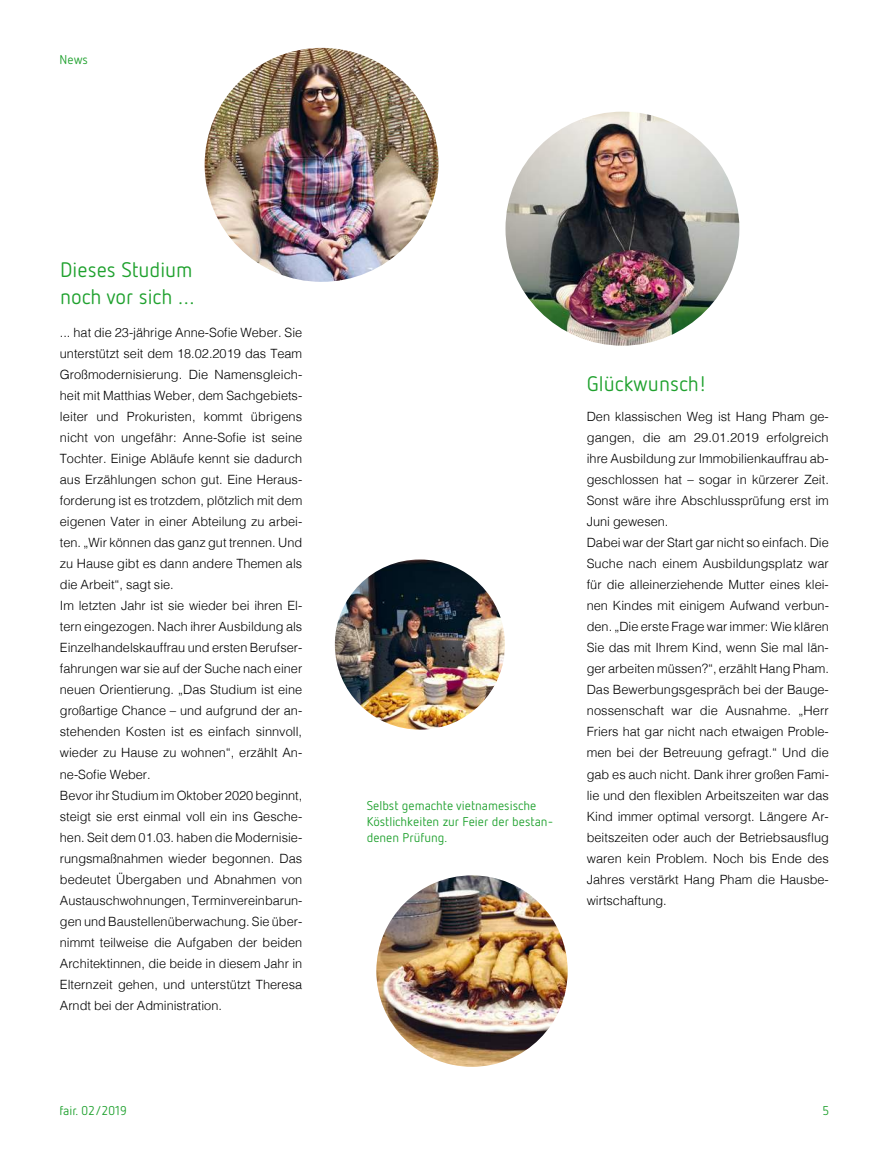
<style>
.page{position:relative;width:893px;height:1170px;background:#fff}
.page>*{position:absolute;margin:0;border:0;box-sizing:border-box;transform-origin:0 0}
.t1{font:21px/27.8px "Netto OT";color:#1fa12e}
.t2{font:300 12.75px/21px "Helvetica";color:#000}
.t3{font:12.75px/15.8px "Netto OT";color:#1fa12e}
</style>
<div class="page">
<img style="left:505px;top:112px;width:234px;height:233px;border-radius:117px">
<img style="left:205px;top:48px;width:233px;height:234px;border-radius:117px">
<img style="left:376px;top:875px;width:192px;height:191px;border-radius:96px">
<img style="left:335px;top:559px;width:170px;height:170px;border-radius:85px">
<p class="t3" style="left:60px;top:51px;width:30px">News</p>
<h1 class="t1" style="left:60px;top:255px;width:136px">Dieses Studium noch vor sich …</h1>
<p class="t2" style="left:60px;top:321px;width:244px">... hat die 23-jährige Anne-Sofie Weber. Sie unterstützt seit dem 18.02.2019 das Team Großmodernisierung. Die Namensgleich&shy;heit mit Matthias Weber, dem Sachgebiets&shy;leiter und Prokuristen, kommt übrigens nicht von ungefähr: Anne-Sofie ist seine Tochter. Einige Abläufe kennt sie dadurch aus Erzählungen schon gut. Eine Heraus&shy;forderung ist es trotzdem, plötzlich mit dem eigenen Vater in einer Abteilung zu arbei&shy;ten. „Wir können das ganz gut trennen. Und zu Hause gibt es dann andere Themen als die Arbeit“, sagt sie.<br>Im letzten Jahr ist sie wieder bei ihren El&shy;tern eingezogen. Nach ihrer Ausbildung als Einzelhandelskauffrau und ersten Berufser&shy;fahrungen war sie auf der Suche nach einer neuen Orientierung. „Das Studium ist eine großartige Chance – und aufgrund der an&shy;stehenden Kosten ist es einfach sinnvoll, wieder zu Hause zu wohnen“, erzählt An&shy;ne-Sofie Weber.<br>Bevor ihr Studium im Oktober 2020 beginnt, steigt sie erst einmal voll ein ins Gesche&shy;hen. Seit dem 01.03. haben die Modernisie&shy;rungsmaßnahmen wieder begonnen. Das bedeutet Übergaben und Abnahmen von Austauschwohnungen, Terminvereinbarun&shy;gen und Baustellenüberwachung. Sie über&shy;nimmt teilweise die Aufgaben der beiden Architektinnen, die beide in diesem Jahr in Elternzeit gehen, und unterstützt Theresa Arndt bei der Administration.</p>
<p class="t3" style="left:60px;top:1101px;width:69px">fair. 02/2019</p>
<p class="t3" style="left:367px;top:797px;width:188px">Selbst gemachte vietnamesische<br>Köstlichkeiten zur Feier der bestan&shy;denen Prüfung.</p>
<h1 class="t1" style="left:587px;top:369px;width:122px">Glückwunsch!</h1>
<p class="t2" style="left:587px;top:405px;width:244px">Den klassischen Weg ist Hang Pham ge&shy;gangen, die am 29.01.2019 erfolgreich ihre Ausbildung zur Immobilienkauffrau ab&shy;geschlossen hat – sogar in kürzerer Zeit.<br>Sonst wäre ihre Abschlussprüfung erst im Juni gewesen.<br>Dabei war der Start gar nicht so einfach. Die Suche nach einem Ausbildungsplatz war für die alleinerziehende Mutter eines klei&shy;nen Kindes mit einigem Aufwand verbun&shy;den. „Die erste Frage war immer: Wie klären Sie das mit Ihrem Kind, wenn Sie mal län&shy;ger arbeiten müssen?“, erzählt Hang Pham.<br>Das Bewerbungsgespräch bei der Bauge&shy;nossenschaft war die Ausnahme. „Herr Friers hat gar nicht nach etwaigen Proble&shy;men bei der Betreuung gefragt.“ Und die gab es auch nicht. Dank ihrer großen Fami&shy;lie und den flexiblen Arbeitszeiten war das Kind immer optimal versorgt. Längere Ar&shy;beitszeiten oder auch der Betriebsausflug waren kein Problem. Noch bis Ende des Jahres verstärkt Hang Pham die Hausbe&shy;wirtschaftung.</p>
<p class="t3" style="left:822px;top:1101px;width:8px">5</p>
</div>
